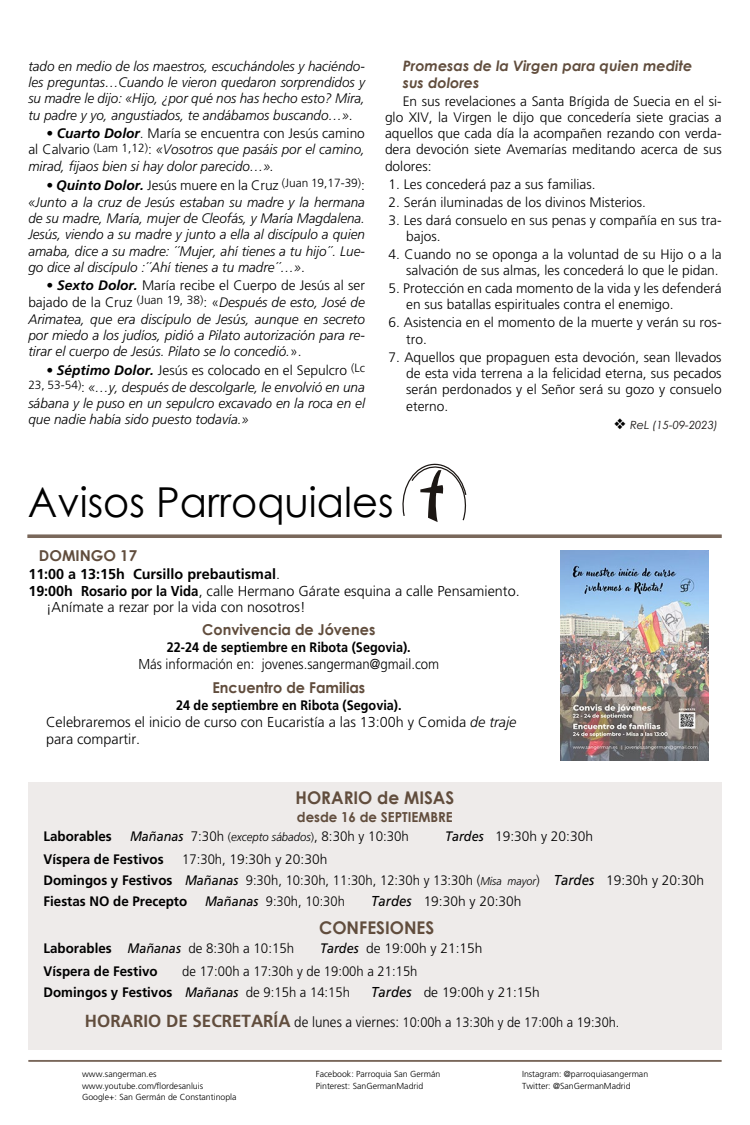
<style>
.page{position:relative;width:750px;height:1125px;background:#fff}
.page>*{position:absolute;margin:0;border:0;box-sizing:border-box;transform-origin:0 0}
.t1{font:41.25px "Century Gothic";color:#000}
.t2{font:700 17.5px "Century Gothic";color:#614d3d}
.t3{font:700 15px "Century Gothic";color:#614d3d;scale:.96 1}
.t4{font:700 15px "Century Gothic";color:#614d3d}
.t5{font:300 14.38px/16.5px "Frutiger";color:#000}
.t6{font:300 14.38px "Frutiger";color:#000;scale:.92 1}
.t7{font:italic 700 14.38px/16.8px "Century Gothic";color:#614d3d}
.t8{font:700 14.38px "Frutiger";color:#000}
.t9{font:italic 300 13.75px/16.5px "Frutiger";color:#000;text-align:justify}
.t10{font:300 13.75px/16.2px "Frutiger";color:#000}
.t11{font:300 13.75px/21px "Frutiger";color:#000;scale:.95 1}
.t12{font:700 13.75px "Frutiger";color:#000;scale:.92 1}
.t13{font:700 13.75px "Frutiger";color:#000}
.t14{font:700 13.75px "Century Gothic";color:#614d3d}
.t15{font:300 13.75px "Frutiger";color:#000;scale:.94 1}
.t16{font:italic 11.25px "Century Gothic";color:#181412}
.t17{font:300 8.75px "Frutiger";color:#000}
.s1{font-style:normal}
.s2{font-weight:700}
.s3{color:#000}
.s4{font-weight:300}
.s5{font-style:italic}
.s6{font-weight:400;font-style:italic}
.s7{font-size:11.88px}
.s8{font-style:italic;font-size:11.88px}
.s9{font-style:italic;font-size:11.25px}
.s10{font-weight:400;font-style:italic;font-size:14.38px}
.s11{font-weight:700;font-size:17.5px;color:#614d3d}
.s12{font-size:14.38px}
</style>
<div class="page">
<hr style="left:28px;top:1060px;width:694px;height:2px;background:#79675a">
<svg style="left:402px;top:463px;width:65px;height:59px"></svg>
<hr style="left:27px;top:535px;width:695px;height:3px;background:#79675a">
<div style="left:28px;top:782px;width:694px;height:268px;background:#eeebea"></div>
<img style="left:560px;top:550px;width:148px;height:210px">
<p class="t9" style="left:28px;top:58px;width:338px">tado en medio de los maestros, escuchándoles y haciéndo&shy;les preguntas…Cuando le vieron quedaron sorprendidos y su madre le dijo: «Hijo, ¿por qué nos has hecho esto? Mira, tu padre y yo, angustiados, te andábamos buscando…»<span class="s1">.</span></p>
<p class="t9" style="left:28px;top:124px;width:338px;line-height:16.9px;text-indent:18px"><span class="s2">• Cuarto Dolor</span><span class="s1">. María se encuentra con Jesús camino al Calvario</span> <sup>(Lam</sup> <sup>1,12)</sup><span class="s1">:</span> «Vosotros que pasáis por el camino, mirad, fijaos bien si hay dolor parecido…».</p>
<p class="t9" style="left:28px;top:177px;width:338px;text-indent:18px"><span class="s2">• Quinto Dolor.</span> <span class="s1">Jesús muere en la Cruz</span> <sup>(Juan</sup> <sup>19,17-39)</sup><span class="s1">: </span>«Junto a la cruz de Jesús estaban su madre y la hermana de su madre, María, mujer de Cleofás, y María Magdalena.<br>Jesús, viendo a su madre y junto a ella al discípulo a quien amaba, dice a su madre: ´´Mujer, ahí tienes a tu hijo´´. Lue&shy;go dice al discípulo :´´Ahí tienes a tu madre´´…»<span class="s1">.</span></p>
<p class="t9" style="left:28px;top:277px;width:338px;text-indent:18px"><span class="s2">• Sexto Dolor.</span> <span class="s1">María recibe el Cuerpo de Jesús al ser bajado de la Cruz</span> <sup>(Juan</sup> <sup>19,</sup> <sup>38)</sup><span class="s1">: «</span>Después de esto, José de Arimatea, que era discípulo de Jesús, aunque en secreto por miedo a los judíos, pidió a Pilato autorización para re&shy;tirar el cuerpo de Jesús. Pilato se lo concedió.<span class="s1">».</span></p>
<p class="t9" style="left:28px;top:362px;width:338px;text-indent:18px"><span class="s2">• Séptimo Dolor.</span> <span class="s1">Jesús es colocado en el Sepulcro</span> <sup>(Lc 23,</sup> <sup>53-54)</sup><span class="s1">:</span> «…y, después de descolgarle, le envolvió en una sábana y le puso en un sepulcro excavado en la roca en el que nadie había sido puesto todavía.»</p>
<p class="t7" style="left:403px;top:57px;width:291px">Promesas de la Virgen para quien medite sus dolores</p>
<p class="t10" style="left:385px;top:93px;width:338px;text-align:justify;text-indent:18px">En sus revelaciones a Santa Brígida de Suecia en el si&shy;glo XIV, la Virgen le dijo que concedería siete gracias a aquellos que cada día la acompañen rezando con verda&shy;dera devoción siete Avemarías meditando acerca de sus dolores:</p>
<p class="t10" style="left:389px;top:176px;width:209px">1. Les concederá paz a sus familias.</p>
<p class="t10" style="left:389px;top:194px;width:259px">2. Serán iluminadas de los divinos Misterios.</p>
<p class="t10" style="left:406px;top:212px;width:317px;text-indent:-18px">3. Les dará consuelo en sus penas y compañía en sus tra&shy;bajos.</p>
<p class="t10" style="left:389px;top:246px;width:335px;text-align:right">4. Cuando no se oponga a la voluntad de su Hijo o a la salvación de sus almas, les concederá lo que le pidan.</p>
<p class="t10" style="left:406px;top:280px;width:317px;text-indent:-18px">5. Protección en cada momento de la vida y les defenderá en sus batallas espirituales contra el enemigo.</p>
<p class="t10" style="left:406px;top:315px;width:317px;text-indent:-18px">6. Asistencia en el momento de la muerte y verán su ros&shy;tro.</p>
<p class="t10" style="left:406px;top:349px;width:317px;text-align:justify;text-indent:-18px">7. Aquellos que propaguen esta devoción, sean llevados de esta vida terrena a la felicidad eterna, sus pecados serán perdonados y el Señor será su gozo y consuelo eterno.</p>
<p class="t16" style="left:614px;top:419px;width:106px"><span class="s3">❖</span> ReL (15-09-2023)</p>
<h1 class="t1" style="left:28px;top:477px;width:367px">Avisos Parroquiales</h1>
<p class="t4" style="left:39px;top:546px;width:100px">DOMINGO 17</p>
<p class="t8" style="left:28px;top:565px;width:253px">11:00 a 13:15h Cursillo prebautismal<span class="s4">.</span></p>
<p class="t5" style="left:28px;top:582px;width:493px"><span class="s2">19:00h Rosario por la Vida</span>, calle Hermano Gárate esquina a calle Pensamiento.</p>
<p class="t5" style="left:46px;top:599px;width:261px">¡Anímate a rezar por la vida con nosotros!</p>
<p class="t3" style="left:202px;top:620px;width:182px">Convivencia de Jóvenes</p>
<p class="t12" style="left:167px;top:639px;width:267px">22-24 de septiembre en Ribota (Segovia).</p>
<p class="t6" style="left:138px;top:656px;width:328px">Más información en: jovenes.sangerman@gmail.com</p>
<p class="t3" style="left:212px;top:678px;width:161px">Encuentro de Familias</p>
<p class="t12" style="left:176px;top:697px;width:247px">24 de septiembre en Ribota (Segovia).</p>
<p class="t5" style="left:46px;top:714px;width:472px">Celebraremos el inicio de curso con Eucaristía a las 13:00h y Comida <span class="s5">de traje </span>para compartir.</p>
<p class="t2" style="left:295px;top:787px;width:160px">HORARIO de MISAS</p>
<p class="t14" style="left:297px;top:808px;width:158px">desde 16 de SEPTIEMBRE</p>
<p class="t13" style="left:44px;top:828px;width:70px">Laborables</p>
<p class="t10" style="left:130px;top:828px;width:281px"><span class="s6">Mañanas</span> 7:30h <span class="s7">(</span><span class="s8">excepto sábados</span><span class="s7">)</span>, 8:30h y 10:30h</p>
<p class="t10" style="left:445px;top:828px;width:149px"><span class="s6">Tardes</span> 19:30h y 20:30h</p>
<p class="t13" style="left:44px;top:851px;width:122px">Víspera de Festivos</p>
<p class="t11" style="left:44px;top:849px;width:697px;text-indent:139px">17:30h, 19:30h y 20:30h<br><span class="s2">Domingos y Festivos</span> <span class="s6">Mañanas</span> 9:30h, 10:30h, 11:30h, 12:30h y 13:30h (<span class="s9">Misa mayor</span>) <span class="s10">Tardes</span> 19:30h y 20:30h<br><span class="s2">Fiestas NO de Precepto</span></p>
<p class="t15" style="left:205px;top:894px;width:150px"><span class="s6">Mañanas</span> 9:30h, 10:30h</p>
<p class="t10" style="left:371px;top:893px;width:152px"><span class="s10">Tardes</span> 19:30h y 20:30h</p>
<p class="t2" style="left:319px;top:917px;width:117px">CONFESIONES</p>
<p class="t10" style="left:44px;top:941px;width:252px"><span class="s2">Laborables</span> <span class="s6">Mañanas</span> de 8:30h a 10:15h</p>
<p class="t10" style="left:320px;top:941px;width:164px"><span class="s6">Tardes</span> de 19:00h y 21:15h</p>
<p class="t13" style="left:44px;top:963px;width:116px">Víspera de Festivo</p>
<p class="t11" style="left:44px;top:961px;width:395px;text-indent:139px">de 17:00h a 17:30h y de 19:00h a 21:15h<br><span class="s2">Domingos y Festivos</span> <span class="s6">Mañanas</span> de 9:15h a 14:15h</p>
<p class="t10" style="left:85px;top:978px;width:536px;line-height:29.8px;text-indent:286px"><span class="s10">Tardes</span> de 19:00h y 21:15h<br><span class="s11">HORARIO DE SECRETARÍA</span> <span class="s12">de lunes a viernes:</span> 10:00h a 13:30h y de 17:00h a 19:30h.</p>
<p class="t17" style="left:82px;top:1069px;width:76px">www.sangerman.es</p>
<p class="t17" style="left:316px;top:1069px;width:126px">Facebook: Parroquia San Germán</p>
<p class="t17" style="left:522px;top:1069px;width:128px">Instagram: @parroquiasangerman</p>
<p class="t17" style="left:82px;top:1081px;width:123px">www.youtube.com/flordesanluis</p>
<p class="t17" style="left:316px;top:1081px;width:109px">Pinterest: SanGermanMadrid</p>
<p class="t17" style="left:522px;top:1081px;width:110px">Twitter: @SanGermanMadrid</p>
<p class="t17" style="left:82px;top:1092px;width:156px">Google+: San Germán de Constantinopla</p>
</div>
